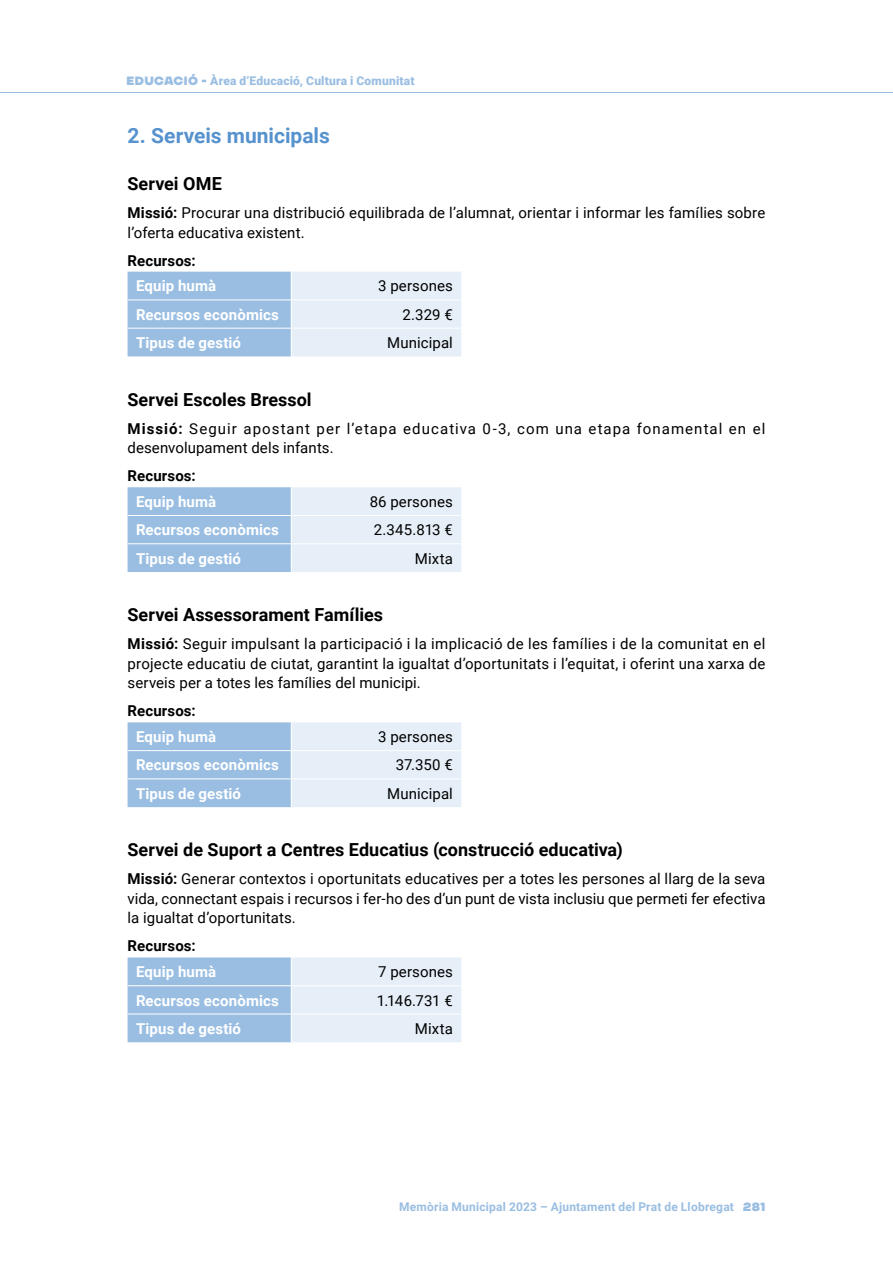
<style>
.page{position:relative;width:893px;height:1263px;background:#fff}
.page>*{position:absolute;margin:0;border:0;box-sizing:border-box;transform-origin:0 0}
.pa_de_text{font:700 21px "Roboto";color:#5692ce}
.subitol{font:700 18px "Roboto";color:#000}
.pa_de_text-2{font:15px/19.5px "Roboto";letter-spacing:.01em;color:#000;text-align:justify}
.pa_de_text-3{font:700 15px "Roboto";letter-spacing:.01em;color:#fff}
.pa_de_text-4{font:15px/19.5px "Roboto";letter-spacing:.065em;color:#000}
.pa_de_text-5{font:700 15px "Roboto";letter-spacing:.01em;color:#000}
.t1{font:700 12px "Roboto";letter-spacing:.015em;color:#9abee2}
.t2{font:900 12px "Roboto";letter-spacing:.015em;color:#9abee2}
.s1{font-family:"CHANEY";font-weight:400}
.s2{font-weight:700}
.s3{font-weight:400;color:#fff}
</style>
<div class="page">
<hr style="left:0;top:92px;width:893px;height:1px;background:#9abee2">
<svg style="left:128px;top:272px;width:333px;height:84px;background:#c1d7ed"></svg>
<svg style="left:128px;top:487px;width:333px;height:85px;background:#c2d8ed"></svg>
<svg style="left:128px;top:722px;width:333px;height:85px;background:#c2d8ed"></svg>
<svg style="left:128px;top:957px;width:333px;height:85px;background:#c2d8ed"></svg>
<p class="t2" style="left:126px;top:72px;width:289px"><span class="s1">EDUCACIÓ -</span> Àrea d’Educació, Cultura i Comunitat</p>
<p class="pa_de_text" style="left:128px;top:121px;width:204px">2. Serveis municipals</p>
<p class="subitol" style="left:128px;top:171px;width:96px">Servei OME</p>
<p class="pa_de_text-2" style="left:128px;top:202px;width:639px"><span class="s2">Missió:</span> Procurar una distribució equilibrada de l’alumnat, orientar i informar les famílies sobre l’oferta educativa existent.</p>
<p class="pa_de_text-5" style="left:128px;top:250px;width:70px">Recursos:</p>
<p class="pa_de_text-3" style="left:136px;top:276px;width:82px">Equip humà</p>
<p class="pa_de_text-2" style="left:378px;top:276px;width:76px">3 persones</p>
<p class="pa_de_text-3" style="left:136px;top:304px;width:144px">Recursos econòmics</p>
<p class="pa_de_text-2" style="left:403px;top:304px;width:52px">2.329 €</p>
<p class="pa_de_text-3" style="left:136px;top:332px;width:107px">Tipus de gestió</p>
<p class="pa_de_text-2" style="left:387px;top:332px;width:67px">Municipal</p>
<p class="subitol" style="left:128px;top:387px;width:186px">Servei Escoles Bressol</p>
<p class="pa_de_text-4" style="left:128px;top:418px;width:639px"><span class="s2">Missió:</span> Seguir apostant per l’etapa educativa 0-3, com una etapa fonamental en el desenvolupament dels infants.</p>
<p class="pa_de_text-5" style="left:128px;top:465px;width:70px">Recursos:</p>
<p class="pa_de_text-3" style="left:136px;top:491px;width:82px">Equip humà</p>
<p class="pa_de_text-2" style="left:370px;top:491px;width:85px">86 persones</p>
<p class="pa_de_text-3" style="left:136px;top:519px;width:144px">Recursos econòmics</p>
<p class="pa_de_text-2" style="left:374px;top:520px;width:81px">2.345.813 €</p>
<p class="pa_de_text-3" style="left:136px;top:548px;width:107px">Tipus de gestió</p>
<p class="pa_de_text-2" style="left:415px;top:548px;width:40px">Mixta</p>
<p class="subitol" style="left:128px;top:602px;width:257px">Servei Assessorament Famílies</p>
<p class="pa_de_text-2" style="left:128px;top:634px;width:639px"><span class="s2">Missió:</span> Seguir impulsant la participació i la implicació de les famílies i de la comunitat en el projecte educatiu de ciutat, garantint la igualtat d’oportunitats i l’equitat, i oferint una xarxa de serveis per a totes les famílies del municipi.</p>
<p class="pa_de_text-5" style="left:128px;top:700px;width:70px">Recursos:</p>
<p class="pa_de_text-3" style="left:136px;top:726px;width:82px">Equip humà</p>
<p class="pa_de_text-2" style="left:378px;top:726px;width:76px">3 persones</p>
<p class="pa_de_text-3" style="left:136px;top:754px;width:144px">Recursos econòmics</p>
<p class="pa_de_text-2" style="left:396px;top:755px;width:59px">37.350 €</p>
<p class="pa_de_text-3" style="left:136px;top:783px;width:107px">Tipus de gestió</p>
<p class="pa_de_text-2" style="left:387px;top:783px;width:67px">Municipal</p>
<p class="subitol" style="left:128px;top:837px;width:497px">Servei de Suport a Centres Educatius (construcció educativa)</p>
<p class="pa_de_text-2" style="left:128px;top:869px;width:639px"><span class="s2">Missió:</span> Generar contextos i oportunitats educatives per a totes les persones al llarg de la seva vida, connectant espais i recursos i fer-ho des d’un punt de vista inclusiu que permeti fer efectiva la igualtat d’oportunitats.</p>
<p class="pa_de_text-5" style="left:128px;top:936px;width:70px">Recursos:</p>
<p class="pa_de_text-3" style="left:136px;top:961px;width:82px">Equip humà</p>
<p class="pa_de_text-2" style="left:378px;top:961px;width:76px">7 persones</p>
<p class="pa_de_text-3" style="left:136px;top:990px;width:144px">Recursos econòmics</p>
<p class="pa_de_text-2" style="left:377px;top:990px;width:78px">1.146.731 €</p>
<p class="pa_de_text-3" style="left:136px;top:1018px;width:107px">Tipus de gestió</p>
<p class="pa_de_text-2" style="left:415px;top:1018px;width:40px">Mixta</p>
<p class="t1" style="left:399px;top:1198px;width:368px">Memòria Municipal 2023 – Ajuntament del Prat de Llobregat <span class="s3">|</span> <span class="s1">281</span></p>
</div>
